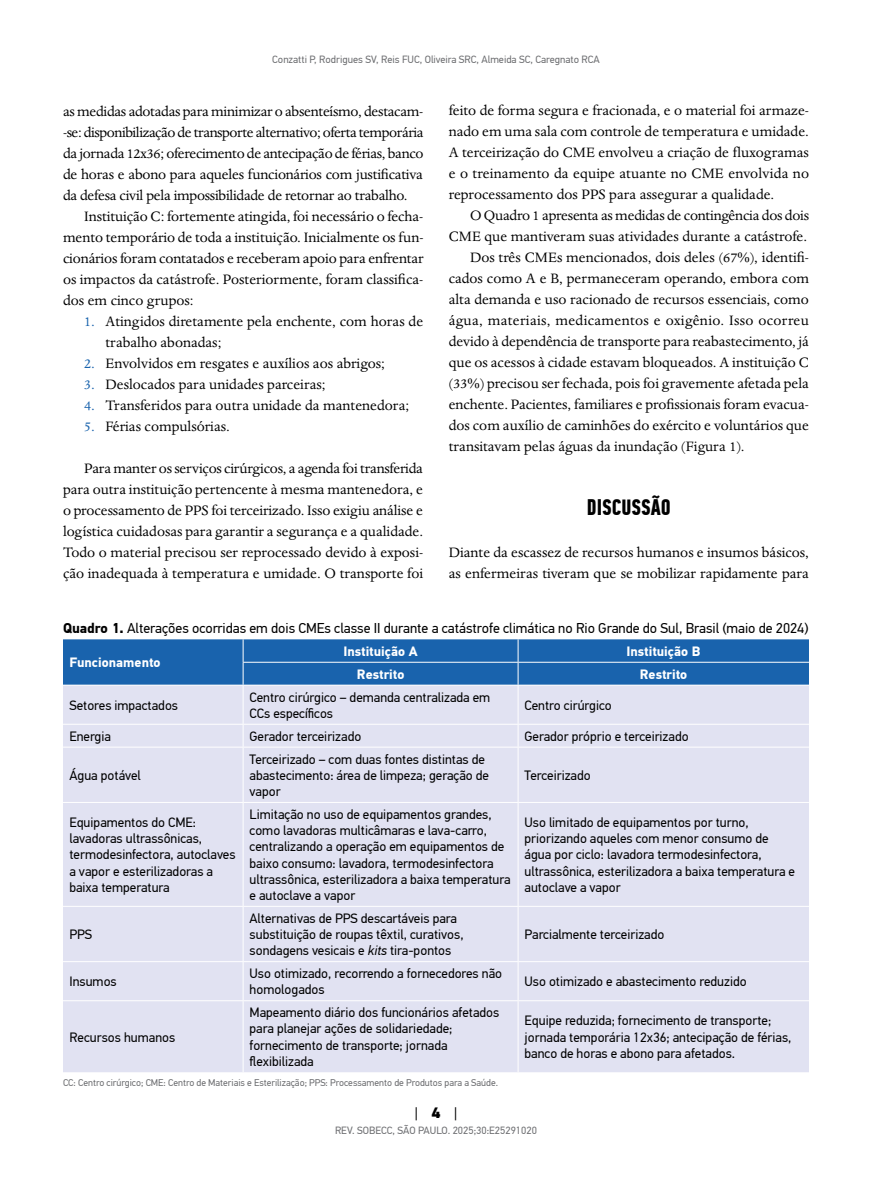
<style>
.page{position:relative;width:893px;height:1191px;background:#fff}
.page>*{position:absolute;margin:0;border:0;box-sizing:border-box;transform-origin:0 0}
.t1{font:700 22.5px "PF Din Text Comp Pro";color:#000}
.t2{font:15.75px/21px "Dante MT Std";color:#000;text-align:justify}
.t3{font:15.75px "Dante MT Std";letter-spacing:.02em;color:#000}
.t4{font:15px "PF Din Text Pro";color:#000}
.t5{font:14.25px "PF Din Text Pro";color:#000}
.t6{font:13.5px/16.2px "PF Din Text Pro";color:#000}
.t7{font:700 13.5px "PF Din Text Pro";color:#fff}
.t8{font:10.5px "PF Din Text Pro";color:#6d6e71}
.t9{font:9.75px "PF Din Text Pro";color:#6d6e71}
.s1{color:#1963ad}
.s2{font-weight:700}
.s3{font-style:italic}
.s4{font-weight:900}
</style>
<div class="page">
<div style="left:63px;top:686px;width:746px;height:386px;background:#e1e2f2"></div>
<svg style="left:63px;top:639px;width:746px;height:46px;background:#2068af"></svg>
<hr style="left:243px;top:685px;width:1px;height:39px;background:#fff">
<hr style="left:518px;top:685px;width:1px;height:39px;background:#fff">
<hr style="left:63px;top:724px;width:180px;height:1px;background:#fff">
<hr style="left:243px;top:724px;width:275px;height:1px;background:#fff">
<svg style="left:243px;top:725px;width:1px;height:21px"></svg>
<hr style="left:518px;top:724px;width:291px;height:1px;background:#fff">
<svg style="left:518px;top:725px;width:1px;height:21px"></svg>
<hr style="left:63px;top:746px;width:180px;height:1px;background:#fff">
<hr style="left:243px;top:746px;width:275px;height:1px;background:#fff">
<hr style="left:243px;top:747px;width:1px;height:55px;background:#fff">
<hr style="left:518px;top:746px;width:291px;height:1px;background:#fff">
<hr style="left:518px;top:747px;width:1px;height:55px;background:#fff">
<hr style="left:63px;top:802px;width:180px;height:1px;background:#fff">
<hr style="left:243px;top:802px;width:275px;height:1px;background:#fff">
<hr style="left:243px;top:803px;width:1px;height:103px;background:#fff">
<hr style="left:518px;top:802px;width:291px;height:1px;background:#fff">
<hr style="left:518px;top:803px;width:1px;height:103px;background:#fff">
<hr style="left:63px;top:906px;width:180px;height:1px;background:#fff">
<hr style="left:243px;top:906px;width:275px;height:1px;background:#fff">
<hr style="left:243px;top:906px;width:1px;height:55px;background:#fff">
<hr style="left:518px;top:906px;width:291px;height:1px;background:#fff">
<hr style="left:518px;top:906px;width:1px;height:55px;background:#fff">
<hr style="left:63px;top:961px;width:180px;height:1px;background:#fff">
<hr style="left:243px;top:961px;width:275px;height:1px;background:#fff">
<hr style="left:243px;top:962px;width:1px;height:38px;background:#fff">
<hr style="left:518px;top:961px;width:291px;height:1px;background:#fff">
<hr style="left:518px;top:962px;width:1px;height:38px;background:#fff">
<hr style="left:63px;top:1000px;width:180px;height:1px;background:#fff">
<hr style="left:243px;top:1000px;width:275px;height:1px;background:#fff">
<hr style="left:243px;top:1001px;width:1px;height:71px;background:#fff">
<hr style="left:518px;top:1000px;width:291px;height:1px;background:#fff">
<hr style="left:518px;top:1001px;width:1px;height:71px;background:#fff">
<p class="t8" style="left:272px;top:53px;width:329px">Conzatti P, Rodrigues SV, Reis FUC, Oliveira SRC, Almeida SC, Caregnato RCA</p>
<p class="t2" style="left:63px;top:100px;width:362px">as medidas adotadas para minimizar o absenteísmo, destacam--se: disponibilização de transporte alternativo; oferta temporária da jornada 12x36; oferecimento de antecipação de férias, banco de horas e abono para aqueles funcionários com justificativa da defesa civil pela impossibilidade de retornar ao trabalho.</p>
<p class="t2" style="left:63px;top:205px;width:362px;text-indent:21px">Instituição C: fortemente atingida, foi necessário o fecha&shy;mento temporário de toda a instituição. Inicialmente os fun&shy;cionários foram contatados e receberam apoio para enfrentar os impactos da catástrofe. Posteriormente, foram classifica&shy;dos em cinco grupos:</p>
<p class="t2" style="left:106px;top:310px;width:319px;text-indent:-21px"><span class="s1">1.</span> Atingidos diretamente pela enchente, com horas de trabalho abonadas;</p>
<p class="t2" style="left:84px;top:352px;width:302px"><span class="s1">2.</span> Envolvidos em resgates e auxílios aos abrigos;</p>
<p class="t2" style="left:84px;top:373px;width:243px"><span class="s1">3.</span> Deslocados para unidades parceiras;</p>
<p class="t2" style="left:84px;top:394px;width:326px"><span class="s1">4.</span> Transferidos para outra unidade da mantenedora;</p>
<p class="t2" style="left:84px;top:415px;width:147px"><span class="s1">5.</span> Férias compulsórias.</p>
<p class="t2" style="left:63px;top:457px;width:362px;text-indent:21px">Para manter os serviços cirúrgicos, a agenda foi transferida para outra instituição pertencente à mesma mantenedora, e o processamento de PPS foi terceirizado. Isso exigiu análise e logística cuidadosas para garantir a segurança e a qualidade.<br>Todo o material precisou ser reprocessado devido à exposi&shy;ção inadequada à temperatura e umidade. O transporte foi</p>
<p class="t2" style="left:449px;top:100px;width:362px">feito de forma segura e fracionada, e o material foi armaze&shy;nado em uma sala com controle de temperatura e umidade.<br>A terceirização do CME envolveu a criação de fluxogramas e o treinamento da equipe atuante no CME envolvida no reprocessamento dos PPS para assegurar a qualidade.</p>
<p class="t2" style="left:470px;top:205px;width:341px">O Quadro 1 apresenta as medidas de contingência dos dois</p>
<p class="t2" style="left:449px;top:226px;width:360px">CME que mantiveram suas atividades durante a catástrofe.</p>
<p class="t2" style="left:470px;top:247px;width:340px">Dos três CMEs mencionados, dois deles (67%), identifi-</p>
<p class="t2" style="left:449px;top:268px;width:362px">cados como A e B, permaneceram operando, embora com</p>
<p class="t2" style="left:449px;top:289px;width:362px">alta demanda e uso racionado de recursos essenciais, como</p>
<p class="t3" style="left:449px;top:311px;width:362px">água, materiais, medicamentos e oxigênio. Isso ocorreu</p>
<p class="t2" style="left:449px;top:331px;width:362px">devido à dependência de transporte para reabastecimento, já</p>
<p class="t2" style="left:449px;top:352px;width:362px">que os acessos à cidade estavam bloqueados. A instituição C</p>
<p class="t2" style="left:449px;top:373px;width:362px">(33%) precisou ser fechada, pois foi gravemente afetada pela</p>
<p class="t2" style="left:449px;top:394px;width:362px">enchente. Pacientes, familiares e profissionais foram evacua-</p>
<p class="t2" style="left:449px;top:415px;width:362px">dos com auxílio de caminhões do exército e voluntários que</p>
<p class="t2" style="left:449px;top:436px;width:297px">transitavam pelas águas da inundação (Figura 1).</p>
<h1 class="t1" style="left:587px;top:493px;width:86px">DISCUSSÃO</h1>
<p class="t2" style="left:449px;top:541px;width:362px">Diante da escassez de recursos humanos e insumos básicos, as enfermeiras tiveram que se mobilizar rapidamente para</p>
<p class="t5" style="left:63px;top:619px;width:747px"><span class="s2">Quadro 1.</span> Alterações ocorridas em dois CMEs classe II durante a catástrofe climática no Rio Grande do Sul, Brasil (maio de 2024)</p>
<p class="t7" style="left:69px;top:654px;width:93px">Funcionamento</p>
<p class="t7" style="left:343px;top:643px;width:76px">Instituição A</p>
<p class="t7" style="left:626px;top:643px;width:75px">Instituição B</p>
<p class="t7" style="left:357px;top:666px;width:49px">Restrito</p>
<p class="t7" style="left:640px;top:666px;width:49px">Restrito</p>
<p class="t6" style="left:69px;top:697px;width:110px">Setores impactados</p>
<p class="t6" style="left:249px;top:689px;width:242px">Centro cirúrgico – demanda centralizada em<br>CCs específicos</p>
<p class="t6" style="left:524px;top:697px;width:89px">Centro cirúrgico</p>
<p class="t6" style="left:69px;top:728px;width:43px">Energia</p>
<p class="t6" style="left:249px;top:728px;width:113px">Gerador terceirizado</p>
<p class="t6" style="left:524px;top:728px;width:166px">Gerador próprio e terceirizado</p>
<p class="t6" style="left:69px;top:767px;width:73px">Água potável</p>
<p class="t6" style="left:250px;top:751px;width:241px">Terceirizado – com duas fontes distintas de abastecimento: área de limpeza; geração de vapor</p>
<p class="t6" style="left:524px;top:767px;width:68px">Terceirizado</p>
<p class="t6" style="left:69px;top:814px;width:168px">Equipamentos do CME: lavadoras ultrassônicas, termodesinfectora, autoclaves a vapor e esterilizadoras a baixa temperatura</p>
<p class="t6" style="left:250px;top:806px;width:263px">Limitação no uso de equipamentos grandes, como lavadoras multicâmaras e lava-carro, centralizando a operação em equipamentos de baixo consumo: lavadora, termodesinfectora ultrassônica, esterilizadora a baixa temperatura e autoclave a vapor</p>
<p class="t6" style="left:524px;top:814px;width:272px">Uso limitado de equipamentos por turno, priorizando aqueles com menor consumo de água por ciclo: lavadora termodesinfectora, ultrassônica, esterilizadora a baixa temperatura e autoclave a vapor</p>
<p class="t6" style="left:69px;top:926px;width:24px">PPS</p>
<p class="t6" style="left:250px;top:910px;width:216px">Alternativas de PPS descartáveis para substituição de roupas têxtil, curativos, sondagens vesicais e <span class="s3">kits</span> tira-pontos</p>
<p class="t6" style="left:524px;top:926px;width:141px">Parcialmente terceirizado</p>
<p class="t6" style="left:69px;top:973px;width:49px">Insumos</p>
<p class="t6" style="left:250px;top:965px;width:254px">Uso otimizado, recorrendo a fornecedores não homologados</p>
<p class="t6" style="left:525px;top:973px;width:224px">Uso otimizado e abastecimento reduzido</p>
<p class="t6" style="left:69px;top:1029px;width:107px">Recursos humanos</p>
<p class="t6" style="left:250px;top:1004px;width:251px">Mapeamento diário dos funcionários afetados para planejar ações de solidariedade; fornecimento de transporte; jornada flexibilizada</p>
<p class="t6" style="left:525px;top:1012px;width:269px">Equipe reduzida; fornecimento de transporte; jornada temporária 12x36; antecipação de férias, banco de horas e abono para afetados.</p>
<p class="t9" style="left:63px;top:1076px;width:437px">CC: Centro cirúrgico; CME: Centro de Materiais e Esterilização; PPS: Processamento de Produtos para a Saúde.</p>
<p class="t4" style="left:415px;top:1103px;width:44px">| <span class="s4">4</span> |</p>
<p class="t8" style="left:335px;top:1124px;width:203px">REV. SOBECC, SÃO PAULO. 2025;30:E25291020</p>
</div>
